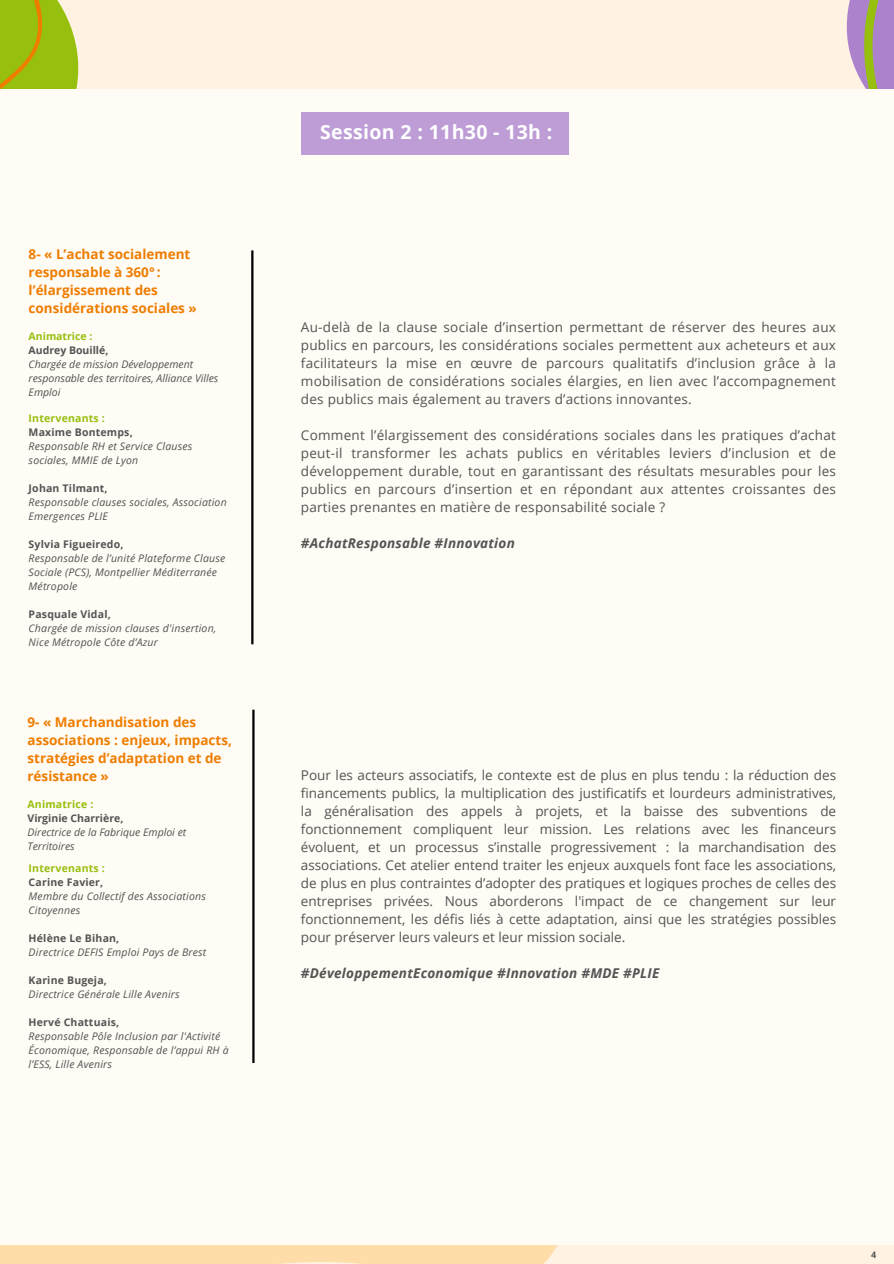
<style>
.page{position:relative;width:894px;height:1264px;background:#fff}
.page>*{position:absolute;margin:0;border:0;box-sizing:border-box;transform-origin:0 0}
.t1{font:700 19.5px "Open Sans";letter-spacing:.02em;color:#fff}
.t2{font:13.5px/18px "Open Sans";letter-spacing:.02em;color:#545454;text-align:justify}
.t3{font:700 13.5px/18px "Open Sans";color:#ee7d00}
.t4{font:italic 700 13.5px "Open Sans";letter-spacing:.02em;color:#545454}
.t5{font:italic 10.5px/14px "Open Sans";letter-spacing:.02em;color:#545454}
.t6{font:italic 10.5px/14px "Open Sans";color:#545454}
.t7{font:700 10.5px "Open Sans";letter-spacing:.02em;color:#545454}
.t8{font:700 10.5px "Open Sans";letter-spacing:.02em;color:#97bf0d}
.t9{font:700 10.5px "Open Sans";color:#545454}
.t10{font:700 10.5px "Open Sans";color:#97bf0d}
.t11{font:700 9px "Open Sans";color:#545454}
</style>
<div class="page">
<div style="left:0;top:0;width:893px;height:1263px;background:#fff2e2"></div>
<svg style="left:846px;top:0;width:47px;height:89px;fill:#ac82cc"></svg>
<svg style="left:0;top:0;width:79px;height:89px"></svg>
<svg style="left:0;top:1244px;width:711px;height:19px;fill:#ffdda9"></svg>
<div style="left:0;top:89px;width:893px;height:1155px;background:#fffbf5"></div>
<hr style="left:251px;top:250px;width:2px;height:394px;background:#000">
<div style="left:301px;top:112px;width:267px;height:43px;background:#be9dd7"></div>
<hr style="left:252px;top:709px;width:2px;height:353px;background:#000">
<p class="t3" style="left:29px;top:244px;width:170px">8- « L’achat socialement responsable à 360° : l’élargissement des considérations sociales »</p>
<p class="t10" style="left:29px;top:328px;width:65px">Animatrice :</p>
<h2 class="t9" style="left:29px;top:342px;width:81px">Audrey Bouillé,</h2>
<p class="t6" style="left:29px;top:356px;width:191px">Chargée de mission Développement responsable des territoires, Alliance Villes<br>Emploi</p>
<p class="t8" style="left:29px;top:410px;width:78px">Intervenants :</p>
<p class="t7" style="left:29px;top:424px;width:106px">Maxime Bontemps,</p>
<p class="t5" style="left:29px;top:439px;width:165px">Responsable RH et Service Clauses sociales, MMIE de Lyon</p>
<p class="t7" style="left:29px;top:480px;width:80px">Johan Tilmant,</p>
<p class="t5" style="left:29px;top:495px;width:199px">Responsable clauses sociales, Association<br>Emergences PLIE</p>
<p class="t7" style="left:29px;top:536px;width:96px">Sylvia Figueiredo,</p>
<p class="t5" style="left:29px;top:551px;width:198px">Responsable de l’unité Plateforme Clause<br>Sociale (PCS), Montpellier Méditerranée<br>Métropole</p>
<p class="t7" style="left:29px;top:606px;width:84px">Pasquale Vidal,</p>
<p class="t5" style="left:29px;top:621px;width:189px">Chargée de mission clauses d'insertion,<br>Nice Métropole Côte d’Azur</p>
<h3 class="t3" style="left:28px;top:712px;width:206px">9- « Marchandisation des associations : enjeux, impacts, stratégies d’adaptation et de résistance »</h3>
<h3 class="t8" style="left:28px;top:796px;width:67px">Animatrice :</h3>
<h2 class="t9" style="left:28px;top:810px;width:97px">Virginie Charrière,</h2>
<p class="t6" style="left:28px;top:824px;width:160px">Directrice de la Fabrique Emploi et<br>Territoires</p>
<h2 class="t8" style="left:29px;top:861px;width:78px">Intervenants :</h2>
<p class="t7" style="left:29px;top:875px;width:76px">Carine Favier,</p>
<p class="t5" style="left:29px;top:889px;width:179px">Membre du Collectif des Associations<br>Citoyennes</p>
<p class="t7" style="left:29px;top:931px;width:92px">Hélène Le Bihan,</p>
<p class="t5" style="left:29px;top:945px;width:179px">Directrice DEFIS Emploi Pays de Brest</p>
<p class="t7" style="left:29px;top:973px;width:80px">Karine Bugeja,</p>
<p class="t5" style="left:29px;top:987px;width:152px">Directrice Générale Lille Avenirs</p>
<p class="t7" style="left:29px;top:1015px;width:92px">Hervé Chattuais,</p>
<p class="t5" style="left:29px;top:1029px;width:201px">Responsable Pôle Inclusion par l'Activité<br>Économique, Responsable de l’appui RH à l’ESS, Lille Avenirs</p>
<p class="t1" style="left:320px;top:118px;width:234px">Session 2 : 11h30 - 13h :</p>
<p class="t2" style="left:301px;top:318px;width:536px">Au-delà de la clause sociale d’insertion permettant de réserver des heures aux publics en parcours, les considérations sociales permettent aux acheteurs et aux facilitateurs la mise en œuvre de parcours qualitatifs d’inclusion grâce à la mobilisation de considérations sociales élargies, en lien avec l’accompagnement des publics mais également au travers d’actions innovantes.</p>
<p class="t2" style="left:301px;top:426px;width:536px">Comment l’élargissement des considérations sociales dans les pratiques d’achat peut-il transformer les achats publics en véritables leviers d’inclusion et de développement durable, tout en garantissant des résultats mesurables pour les publics en parcours d’insertion et en répondant aux attentes croissantes des parties prenantes en matière de responsabilité sociale ?</p>
<p class="t4" style="left:301px;top:534px;width:215px">#AchatResponsable #Innovation</p>
<p class="t2" style="left:301px;top:765px;width:536px">Pour les acteurs associatifs, le contexte est de plus en plus tendu : la réduction des financements publics, la multiplication des justificatifs et lourdeurs administratives, la généralisation des appels à projets, et la baisse des subventions de fonctionnement compliquent leur mission. Les relations avec les financeurs évoluent, et un processus s’installe progressivement : la marchandisation des associations. Cet atelier entend traiter les enjeux auxquels font face les associations, de plus en plus contraintes d’adopter des pratiques et logiques proches de celles des entreprises privées. Nous aborderons l'impact de ce changement sur leur fonctionnement, les défis liés à cette adaptation, ainsi que les stratégies possibles pour préserver leurs valeurs et leur mission sociale.</p>
<p class="t4" style="left:301px;top:963px;width:360px">#DéveloppementEconomique #Innovation #MDE #PLIE</p>
<p class="t11" style="left:870px;top:1248px;width:7px">4</p>
</div>
